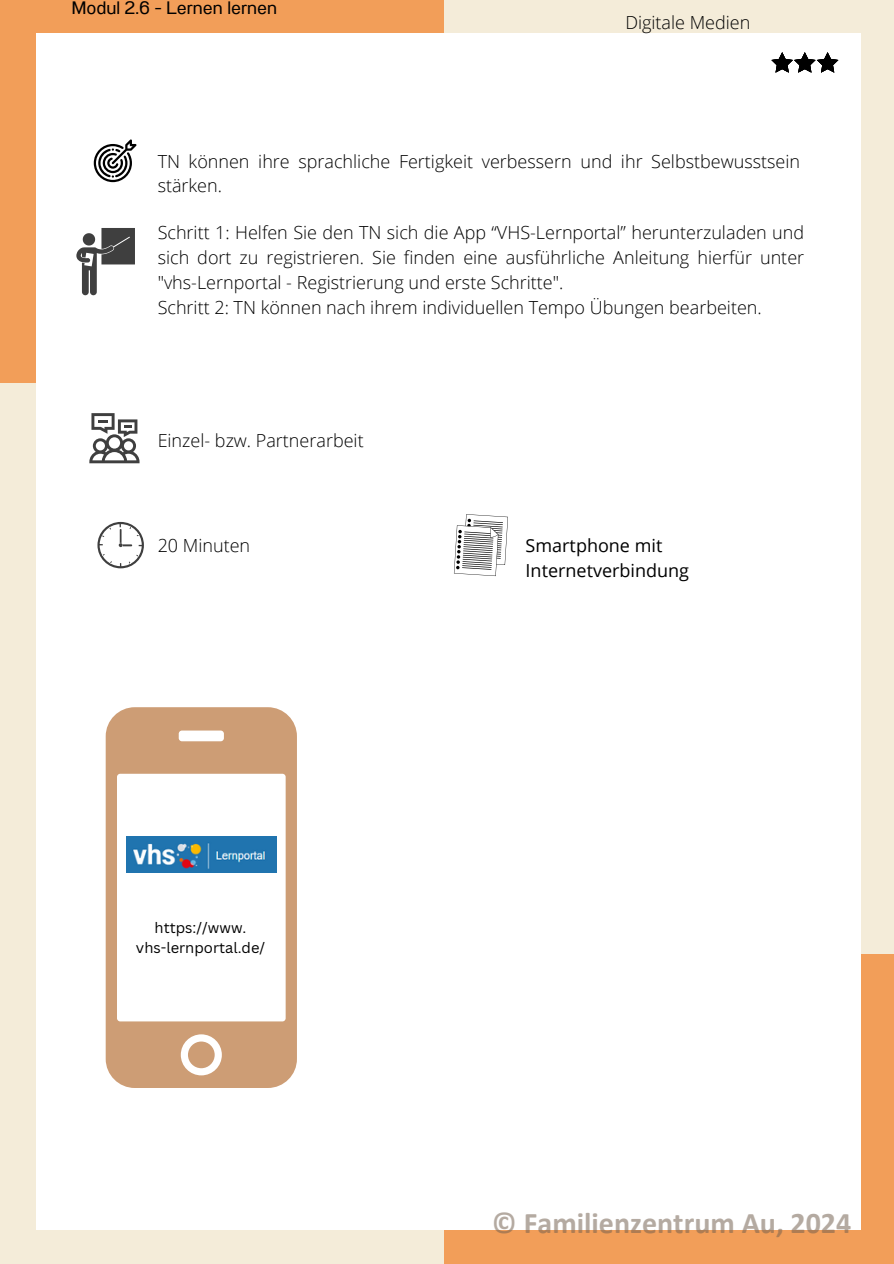
<style>
.page{position:relative;width:894px;height:1264px;background:#fff}
.page>*{position:absolute;margin:0;border:0;box-sizing:border-box;transform-origin:0 0}
.t1{font:700 30px "Calibri";color:rgb(114 95 78/.53)}
.t2{font:300 18px/24.8px "Open Sans";color:#000}
.t3{font:18px/24.8px "Open Sans";color:#000}
.t4{font:18px "Anantason";color:#000}
.t5{font:14.7px "Canva Sans";color:#000}
</style>
<div class="page">
<div style="left:0;top:383px;width:36px;height:880px;background:#f4ecd9"></div>
<div style="left:860px;top:953px;width:33px;height:310px;background:#f29e59"></div>
<div style="left:0;top:0;width:36px;height:383px;background:#f29e59"></div>
<div style="left:860px;top:0;width:33px;height:953px;background:#f4ecd9"></div>
<div style="left:443px;top:0;width:450px;height:33px;background:#f4ecd9"></div>
<div style="left:443px;top:1230px;width:450px;height:33px;background:#f29e59"></div>
<div style="left:0;top:0;width:443px;height:33px;background:#f29e59"></div>
<div style="left:0;top:1230px;width:443px;height:33px;background:#f4ecd9"></div>
<svg style="left:94px;top:139px;width:42px;height:43px"></svg>
<svg style="left:76px;top:228px;width:59px;height:67px"></svg>
<svg style="left:89px;top:413px;width:50px;height:50px"></svg>
<svg style="left:97px;top:522px;width:47px;height:46px"></svg>
<svg style="left:454px;top:514px;width:54px;height:62px"></svg>
<svg style="left:771px;top:52px;width:67px;height:20px"></svg>
<svg style="left:106px;top:707px;width:191px;height:380px"></svg>
<img style="left:126px;top:836px;width:151px;height:36px">
<h1 class="t4" style="left:72px;top:-2px;width:206px">Modul 2.6 - Lernen lernen</h1>
<p class="t2" style="left:625px;top:10px;width:126px">Digitale Medien</p>
<p class="t2" style="left:158px;top:148px;width:643px">TN können ihre sprachliche Fertigkeit verbessern und ihr Selbstbewusstsein stärken.</p>
<p class="t2" style="left:158px;top:220px;width:648px">Schritt 1: Helfen Sie den TN sich die App “VHS-Lernportal” herunterzuladen und sich dort zu registrieren. Sie finden eine ausführliche Anleitung hierfür unter "vhs-Lernportal - Registrierung und erste Schritte".<br>Schritt 2: TN können nach ihrem individuellen Tempo Übungen bearbeiten.</p>
<p class="t2" style="left:158px;top:428px;width:207px">Einzel- bzw. Partnerarbeit</p>
<h1 class="t2" style="left:158px;top:532px;width:94px">20 Minuten</h1>
<h1 class="t3" style="left:525px;top:532px;width:165px">Smartphone mit<br>Internetverbindung</h1>
<p class="t5" style="left:155px;top:916px;width:93px">https://www.</p>
<p class="t5" style="left:136px;top:937px;width:131px">vhs-lernportal.de/</p>
<h1 class="t1" style="left:492px;top:1210px;width:361px">© Familienzentrum Au, 2024</h1>
</div>
